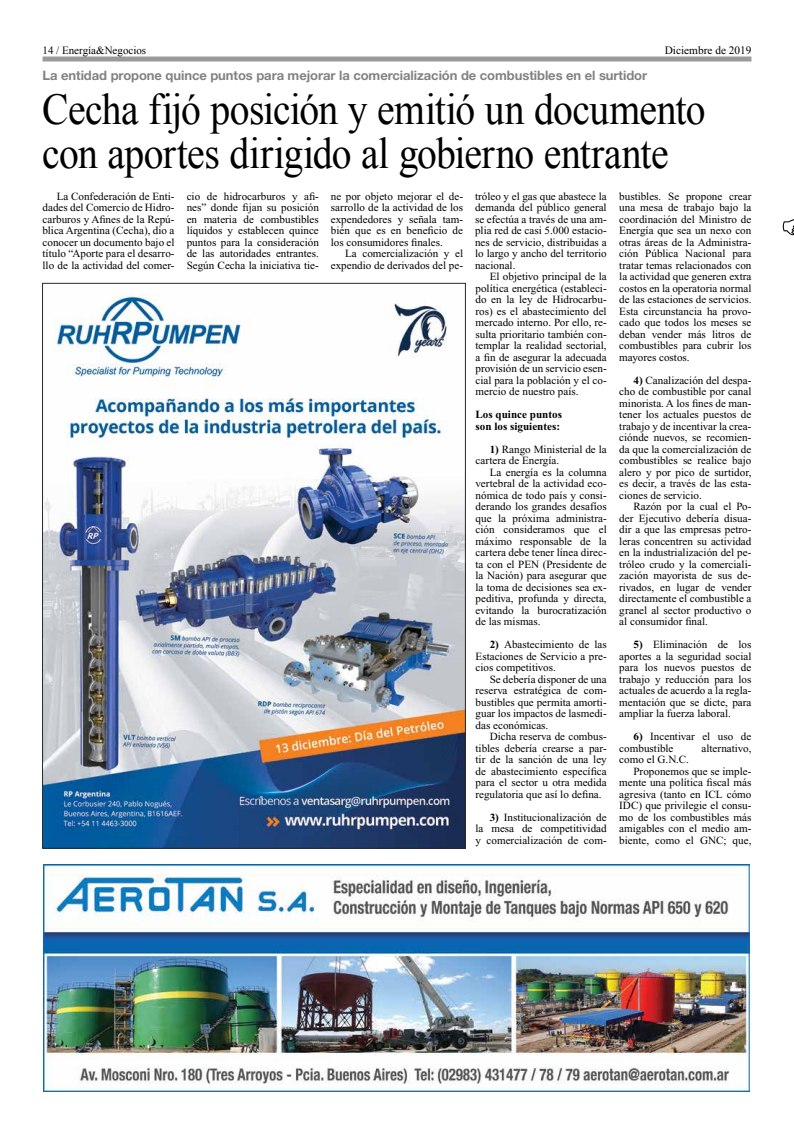
<style>
.page{position:relative;width:794px;height:1134px;background:#fff}
.page>*{position:absolute;margin:0;border:0;box-sizing:border-box;transform-origin:0 0}
.t1{font:44px/44px "Times New Roman";letter-spacing:-.015em;color:#000;scale:.9 1}
.t2{font:700 13px "Helvetica Neue";letter-spacing:-.005em;color:#808285}
.t3{font:11.3px "Times New Roman";color:#000}
.t4{font:11px/11.5px "Times New Roman";color:#000;text-align:justify}
.t5{font:700 11px/11.5px "Times New Roman";color:#000}
.t6{font:11px "Times New Roman";color:#000}
.s1{font-style:inherit}
.s2{font-weight:700}
</style>
<div class="page">
<div style="left:43px;top:57px;width:708px;height:5px;background:#9a9a9a"></div>
<svg style="left:783px;top:219px;width:11px;height:16px"></svg>
<img style="left:44px;top:865px;width:705px;height:226px">
<img style="left:44px;top:294px;width:419px;height:552px">
<p class="t6" style="left:43px;top:42px;width:105px">14 / Energía&amp;Negocios</p>
<p class="t3" style="left:665px;top:44px;width:88px">Diciembre <span class="s1">de 2019</span></p>
<p class="t2" style="left:43px;top:67px;width:606px">La entidad propone quince puntos para mejorar la comercialización de combustibles en el surtidor</p>
<h1 class="t1" style="left:42px;top:87px;width:739px">Cecha fijó posición y emitió un documento con aportes dirigido al gobierno entrante</h1>
<p class="t4" style="left:43px;top:190px;width:134px;text-indent:14px">La Confederación de Enti&shy;dades del Comercio de Hidro&shy;carburos y Afines de la Repú&shy;blica Argentina (Cecha), dio a conocer un documento bajo el título “Aporte para el desarro&shy;llo de la actividad del comer-</p>
<p class="t4" style="left:187px;top:190px;width:134px">cio de hidrocarburos y afi&shy;nes” donde fijan su posición en materia de combustibles líquidos y establecen quince puntos para la consideración de las autoridades entrantes.<br>Según Cecha la iniciativa tie-</p>
<p class="t4" style="left:331px;top:190px;width:134px">ne por objeto mejorar el de&shy;sarrollo de la actividad de los expendedores y señala tam&shy;bién que es en beneficio de los consumidores finales.</p>
<p class="t4" style="left:331px;top:248px;width:134px;text-align:right">La comercialización y el expendio de derivados del pe-</p>
<p class="t4" style="left:475px;top:190px;width:133px">tróleo y el gas que abastece la demanda del público general se efectúa a través de una am&shy;plia red de casi 5.000 estacio&shy;nes de servicio, distribuidas a lo largo y ancho del territorio nacional.</p>
<p class="t4" style="left:475px;top:271px;width:133px;text-indent:14px">El objetivo principal de la política energética (estableci&shy;do en la ley de Hidrocarbu&shy;ros) es el abastecimiento del mercado interno. Por ello, re&shy;sulta prioritario también con&shy;templar la realidad sectorial, a fin de asegurar la adecuada provisión de un servicio esen&shy;cial para la población y el co&shy;mercio de nuestro país.</p>
<p class="t5" style="left:475px;top:409px;width:88px">Los quince puntos son los siguientes:</p>
<p class="t4" style="left:475px;top:443px;width:133px;text-indent:14px"><span class="s2">1)</span> Rango Ministerial de la cartera de Energía.</p>
<p class="t4" style="left:475px;top:466px;width:133px;text-indent:14px">La energía es la columna vertebral de la actividad eco&shy;nómica de todo país y consi&shy;derando los grandes desafíos que la próxima administra&shy;ción consideramos que el máximo responsable de la cartera debe tener línea direc&shy;ta con el PEN (Presidente de la Nación) para asegurar que la toma de decisiones sea ex&shy;peditiva, profunda y directa, evitando la burocratización de las mismas.</p>
<p class="t4" style="left:475px;top:639px;width:133px;text-indent:14px"><span class="s2">2)</span> Abastecimiento de las Estaciones de Servicio a pre&shy;cios competitivos.</p>
<p class="t4" style="left:475px;top:673px;width:133px;text-indent:14px">Se debería disponer de una reserva estratégica de com&shy;bustibles que permita amorti&shy;guar los impactos de lasmedi&shy;das económicas.</p>
<p class="t4" style="left:475px;top:731px;width:133px;text-indent:14px">Dicha reserva de combus&shy;tibles debería crearse a par&shy;tir de la sanción de una ley de abastecimiento específica para el sector u otra medida regulatoria que así lo defina.</p>
<p class="t4" style="left:475px;top:811px;width:133px;text-indent:14px"><span class="s2">3)</span> Institucionalización de la mesa de competitividad y comercialización de com-</p>
<p class="t4" style="left:619px;top:190px;width:134px">bustibles. Se propone crear una mesa de trabajo bajo la coordinación del Ministro de Energía que sea un nexo con otras áreas de la Administra&shy;ción Pública Nacional para tratar temas relacionados con la actividad que generen extra costos en la operatoria normal de las estaciones de servicios.<br>Esta circunstancia ha provo&shy;cado que todos los meses se deban vender más litros de combustibles para cubrir los mayores costos.</p>
<p class="t4" style="left:619px;top:374px;width:134px;text-indent:14px"><span class="s2">4)</span> Canalización del despa&shy;cho de combustible por canal minorista. A los fines de man&shy;tener los actuales puestos de trabajo y de incentivar la crea&shy;ciónde nuevos, se recomien&shy;da que la comercialización de combustibles se realice bajo alero y por pico de surtidor, es decir, a través de las esta&shy;ciones de servicio.</p>
<p class="t4" style="left:619px;top:501px;width:134px;text-indent:14px">Razón por la cual el Po&shy;der Ejecutivo debería disua&shy;dir a que las empresas petro&shy;leras concentren su actividad en la industrialización del pe&shy;tróleo crudo y la comerciali&shy;zación mayorista de sus de&shy;rivados, en lugar de vender directamente el combustible a granel al sector productivo o al consumidor final.</p>
<p class="t4" style="left:619px;top:639px;width:134px;text-indent:14px"><span class="s2">5)</span> Eliminación de los aportes a la seguridad social para los nuevos puestos de trabajo y reducción para los actuales de acuerdo a la regla&shy;mentación que se dicte, para ampliar la fuerza laboral.</p>
<p class="t4" style="left:619px;top:731px;width:134px;text-indent:14px"><span class="s2">6)</span> Incentivar el uso de combustible</p>
<p class="t4" style="left:701px;top:742px;width:52px">alternativo,</p>
<p class="t4" style="left:619px;top:754px;width:71px">como el G.N.C.</p>
<p class="t4" style="left:633px;top:765px;width:119px">Proponemos que se imple-</p>
<p class="t4" style="left:619px;top:777px;width:134px">mente una política fiscal más</p>
<p class="t4" style="left:619px;top:788px;width:134px">agresiva (tanto en ICL cómo</p>
<p class="t4" style="left:619px;top:800px;width:134px">IDC) que privilegie el consu-</p>
<p class="t4" style="left:619px;top:811px;width:134px">mo de los combustibles más</p>
<p class="t4" style="left:619px;top:823px;width:134px">amigables con el medio am-</p>
<p class="t4" style="left:619px;top:834px;width:134px">biente, como el GNC; que,</p>
</div>
